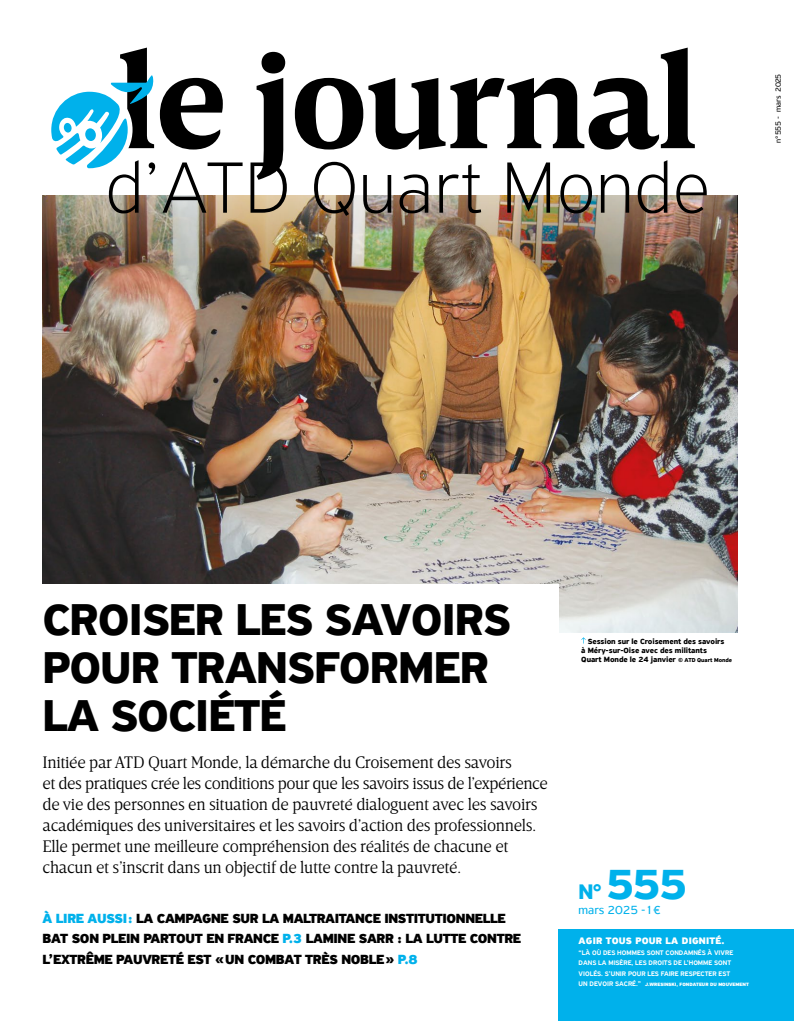
<style>
.page{position:relative;width:794px;height:1021px;background:#fff}
.page>*{position:absolute;margin:0;border:0;box-sizing:border-box;transform-origin:0 0}
.t1{font:700 47px/48px "PF Highway Sans Pro";letter-spacing:-.02em;color:#000}
.t2{font:700 44.4px "PF Highway Sans Pro";color:#00b1eb}
.t3{font:300 17px/21px "Breve Text";letter-spacing:-.02em;color:#000}
.t4{font:900 14px/20px "PF Highway Sans Pro";letter-spacing:-.025em;color:#000}
.t5{font:12.5px "PF Highway Sans Pro";color:#00b1eb}
.t6{font:900 10px "PF Highway Sans Pro";letter-spacing:.02em;color:#fff}
.t7{font:700 8px/9px "PF Highway Sans Pro";letter-spacing:-.01em;color:#000}
.t8{font:8px "PF Highway Sans Pro";color:#000}
.t9{font:500 7px/10.6px "PF Highway Sans Pro";color:#fff}
.t10{font:900 5px "PF Highway Sans Pro";color:#fff}
.s1{color:#00b1eb}
.s2{font-size:6px}
.s3{font-size:22.2px}
.s4{font-weight:500;font-size:7px}
</style>
<div class="page">
<img style="left:43px;top:264px;width:694px;height:368px">
<img style="left:43px;top:195px;width:694px;height:69px">
<div style="left:558px;top:929px;width:236px;height:91px;background:#00b1eb"></div>
<div style="left:43px;top:584px;width:515px;height:49px;background:#fff"></div>
<svg style="left:295px;top:48px;width:400px;height:101px"></svg>
<svg style="left:250px;top:52px;width:37px;height:161px"></svg>
<svg style="left:314px;top:162px;width:41px;height:54px"></svg>
<svg style="left:363px;top:175px;width:28px;height:38px"></svg>
<svg style="left:399px;top:174px;width:29px;height:39px"></svg>
<svg style="left:439px;top:164px;width:42px;height:49px"></svg>
<svg style="left:507px;top:162px;width:43px;height:51px"></svg>
<svg style="left:560px;top:174px;width:32px;height:39px"></svg>
<svg style="left:601px;top:174px;width:28px;height:39px"></svg>
<svg style="left:638px;top:160px;width:29px;height:53px"></svg>
<svg style="left:676px;top:174px;width:30px;height:39px"></svg>
<svg style="left:51px;top:48px;width:191px;height:165px"></svg>
<div style="left:64px;top:123px;width:8px;height:10px;background:#00b1eb;border-radius:50%"></div>
<p class="t8" style="left:773px;top:143px;width:71px;rotate:-90deg">n°555 - mars 2025</p>
<h1 class="t1" style="left:43px;top:597px;width:470px">CROISER LES SAVOIRS<br>POUR TRANSFORMER<br>LA SOCIÉTÉ</h1>
<p class="t3" style="left:43px;top:752px;width:507px">Initiée par ATD Quart Monde, la démarche du Croisement des savoirs<br>et des pratiques crée les conditions pour que les savoirs issus de l’expérience de vie des personnes en situation de pauvreté dialoguent avec les savoirs académiques des universitaires et les savoirs d’action des professionnels.<br>Elle permet une meilleure compréhension des réalités de chacune et chacun et s’inscrit dans un objectif de lutte contre la pauvreté.</p>
<p class="t4" style="left:43px;top:909px;width:480px"><span class="s1">À LIRE AUSSI:</span> LA CAMPAGNE SUR LA MALTRAITANCE INSTITUTIONNELLE<br>BAT SON PLEIN PARTOUT EN FRANCE <span class="s1">P.3</span> LAMINE SARR : LA LUTTE CONTRE<br>L’EXTRÊME PAUVRETÉ EST «UN COMBAT TRÈS NOBLE» <span class="s1">P.8</span></p>
<p class="t7" style="left:581px;top:636px;width:152px;text-indent:6px">Session sur le Croisement des savoirs<br>à Méry-sur-Oise avec des militants<br>Quart Monde le 24 janvier <span class="s2">© ATD Quart Monde</span></p>
<h2 class="t2" style="left:578px;top:858px;width:111px"><span class="s3">N°</span> 555</h2>
<p class="t5" style="left:578px;top:902px;width:84px">mars 2025 -1€</p>
<p class="t6" style="left:578px;top:934px;width:147px">AGIR TOUS POUR LA DIGNITÉ.</p>
<p class="t9" style="left:578px;top:947px;width:156px">“LÀ OÙ DES HOMMES SONT CONDAMNÉS À VIVRE<br>DANS LA MISÈRE, LES DROITS DE L’HOMME SONT<br>VIOLÉS. S’UNIR POUR LES FAIRE RESPECTER EST</p>
<p class="t10" style="left:578px;top:981px;width:172px"><span class="s4">UN DEVOIR SACRÉ.”</span> J.WRESINSKI, FONDATEUR DU MOUVEMENT</p>
</div>
